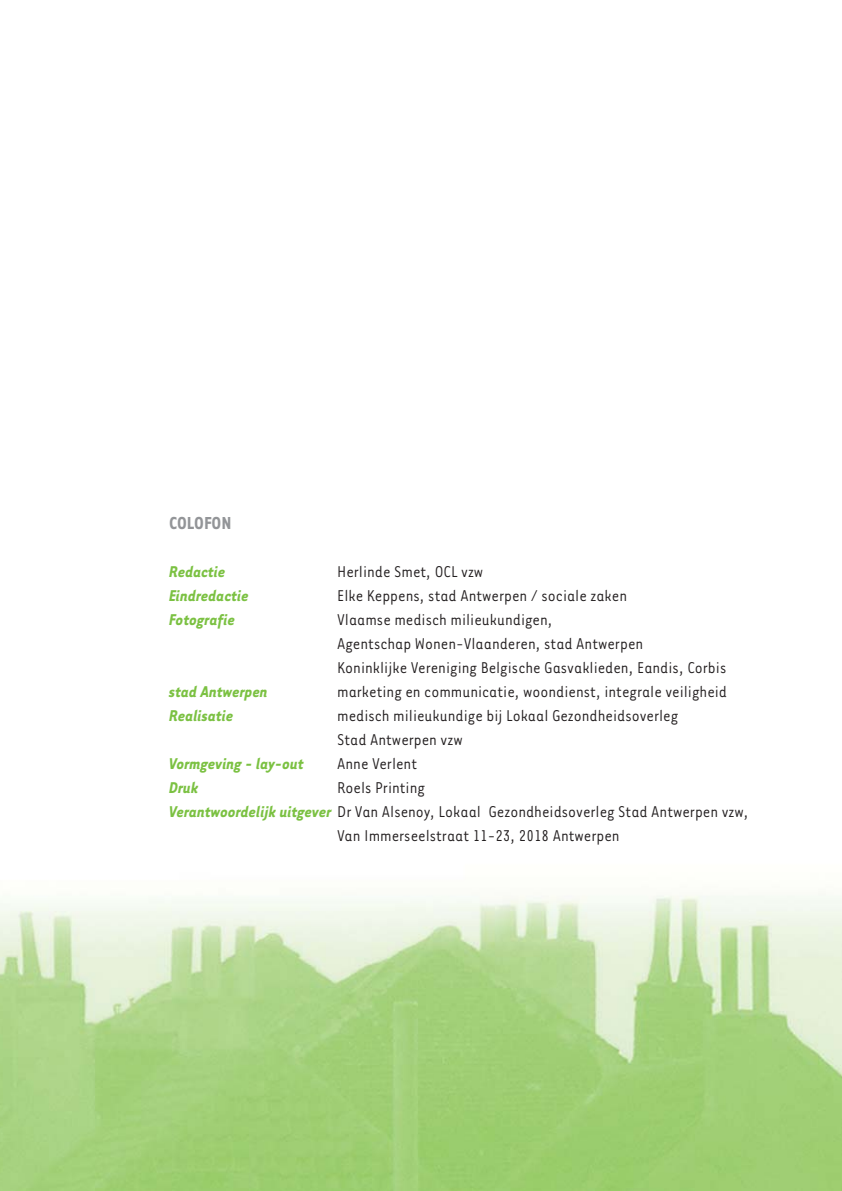
<style>
.page{position:relative;width:842px;height:1191px;background:#fff}
.page>*{position:absolute;margin:0;border:0;box-sizing:border-box;transform-origin:0 0}
.t1{font:20px "Tarzana Nrw BBC Bold";color:#939598}
.t2{font:18px/24px "Tarzana Nrw BBC";color:#231f20}
.t3{font:italic 18px "Tarzana Nrw BBC Bold";color:#7bc142}
.s1{font-family:"Tarzana Nrw BBC Bold";font-style:italic;color:#7bc142}
</style>
<div class="page">
<img style="left:0;top:893px;width:841px;height:298px">
<p class="t1" style="left:169px;top:516px;width:64px">COLOFON</p>
<p class="t3" style="left:169px;top:560px;width:58px">Redactie</p>
<p class="t2" style="left:337px;top:558px;width:148px">Herlinde Smet, OCL vzw</p>
<p class="t3" style="left:169px;top:584px;width:81px">Eindredactie</p>
<p class="t2" style="left:337px;top:582px;width:291px">Elke Keppens, stad Antwerpen / sociale zaken</p>
<p class="t3" style="left:169px;top:608px;width:67px">Fotografie</p>
<p class="t2" style="left:337px;top:606px;width:391px">Vlaamse medisch milieukundigen,<br>Agentschap Wonen-Vlaanderen, stad Antwerpen<br>Koninklijke Vereniging Belgische Gasvaklieden, Eandis, Corbis</p>
<p class="t3" style="left:169px;top:680px;width:100px">stad Antwerpen</p>
<p class="t2" style="left:337px;top:678px;width:391px">marketing en communicatie, woondienst, integrale veiligheid</p>
<p class="t3" style="left:169px;top:704px;width:66px">Realisatie</p>
<p class="t2" style="left:337px;top:702px;width:343px">medisch milieukundige bij Lokaal Gezondheidsoverleg<br>Stad Antwerpen vzw</p>
<p class="t3" style="left:169px;top:752px;width:136px">Vormgeving - lay-out</p>
<p class="t2" style="left:337px;top:750px;width:81px">Anne Verlent</p>
<p class="t3" style="left:169px;top:776px;width:31px">Druk</p>
<p class="t2" style="left:337px;top:774px;width:89px">Roels Printing</p>
<p class="t2" style="left:169px;top:798px;width:581px"><span class="s1">Verantwoordelijk uitgever</span> Dr Van Alsenoy, Lokaal Gezondheidsoverleg Stad Antwerpen vzw,</p>
<p class="t2" style="left:337px;top:822px;width:284px">Van Immerseelstraat 11-23, 2018 Antwerpen</p>
</div>
